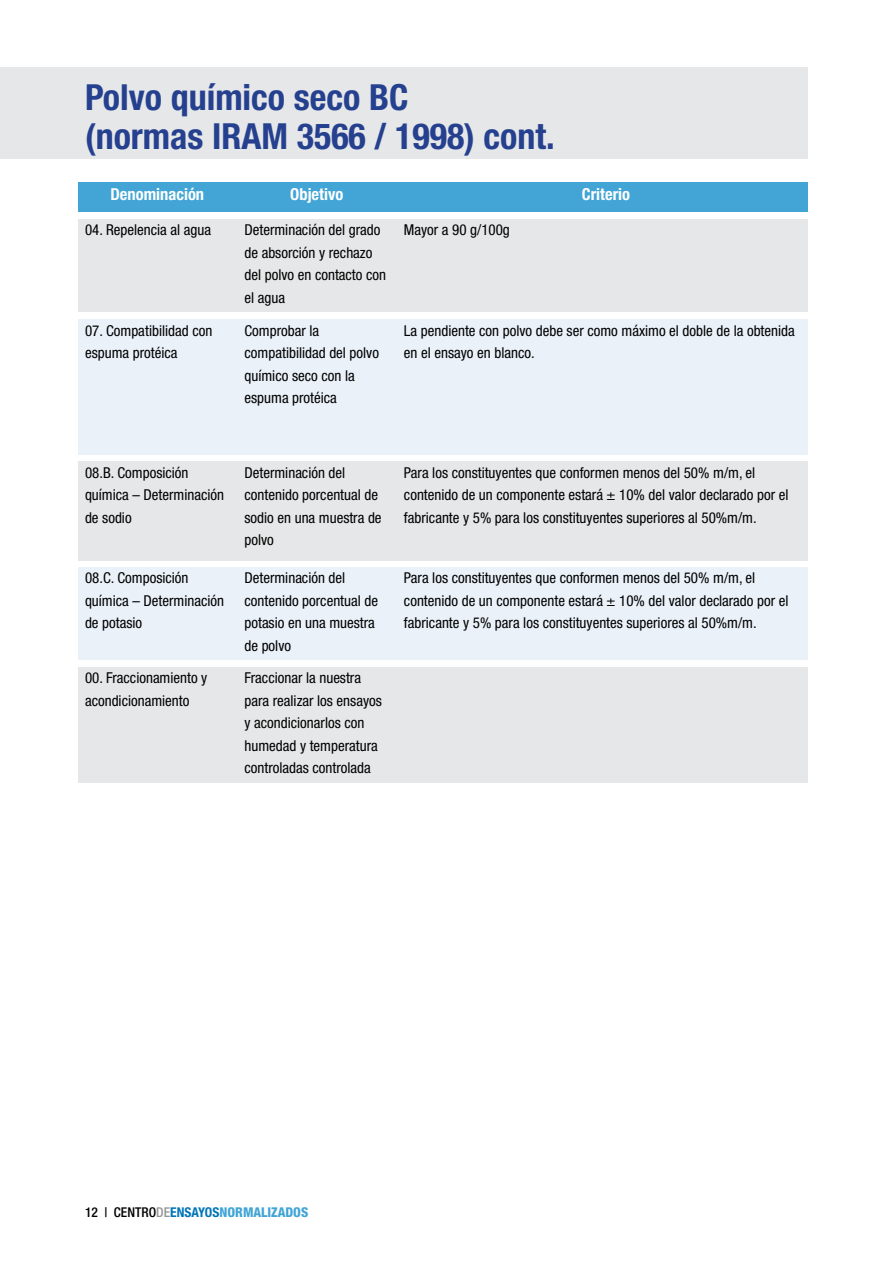
<style>
.page{position:relative;width:893px;height:1263px;background:#fff}
.page>*{position:absolute;margin:0;border:0;box-sizing:border-box;transform-origin:0 0}
.t1{font:700 condensed 36px/39px "Helvetica Neue LT Std";color:#25408f}
.t2{font:700 condensed 16.5px "Helvetica Neue LT Std";color:#fff}
.t3{font:condensed 15px/22.5px "Helvetica Neue LT Std";color:#000}
.t4{font:800 condensed 13.5px "Helvetica Neue LT Std";color:#42a5d6}
.s1{font-weight:500;color:#000}
.s2{font-weight:500;color:#939598}
.s3{font-weight:700;color:#0076b9}
</style>
<div class="page">
<div style="left:78px;top:182px;width:730px;height:30px;background:#42a5d6"></div>
<div style="left:78px;top:320px;width:730px;height:135px;background:#eaf1f9"></div>
<div style="left:78px;top:462px;width:730px;height:99px;background:#e6e7e8"></div>
<div style="left:78px;top:667px;width:730px;height:116px;background:#e6e7e8"></div>
<div style="left:0;top:67px;width:808px;height:92px;background:#e6e7e8"></div>
<div style="left:78px;top:219px;width:730px;height:93px;background:#e6e7e8"></div>
<div style="left:78px;top:567px;width:730px;height:92px;background:#eaf1f9"></div>
<h1 class="t1" style="left:85px;top:77px;width:471px">Polvo químico seco BC<br>(normas IRAM 3566 / 1998) cont.</h1>
<p class="t2" style="left:110px;top:184px;width:95px">Denominación</p>
<p class="t2" style="left:290px;top:184px;width:55px">Objetivo</p>
<p class="t3" style="left:85px;top:219px;width:128px">04. Repelencia al agua</p>
<p class="t3" style="left:244px;top:219px;width:143px">Determinación del grado de absorción y rechazo del polvo en contacto con el agua</p>
<p class="t3" style="left:404px;top:219px;width:107px">Mayor a 90 g/100g</p>
<p class="t2" style="left:582px;top:184px;width:50px">Criterio</p>
<p class="t3" style="left:85px;top:319px;width:129px">07. Compatibilidad con espuma protéica</p>
<p class="t3" style="left:244px;top:319px;width:136px">Comprobar la compatibilidad del polvo químico seco con la espuma protéica</p>
<p class="t3" style="left:404px;top:319px;width:392px">La pendiente con polvo debe ser como máximo el doble de la obtenida en el ensayo en blanco.</p>
<p class="t3" style="left:85px;top:461px;width:141px">08.B. Composición química – Determinación de sodio</p>
<p class="t3" style="left:85px;top:567px;width:141px">08.C. Composición química – Determinación de potasio</p>
<p class="t3" style="left:85px;top:667px;width:124px">00. Fraccionamiento y acondicionamiento</p>
<p class="t3" style="left:244px;top:461px;width:139px">Determinación del contenido porcentual de sodio en una muestra de polvo</p>
<p class="t3" style="left:244px;top:567px;width:135px">Determinación del contenido porcentual de potasio en una muestra de polvo</p>
<p class="t3" style="left:244px;top:667px;width:139px">Fraccionar la nuestra para realizar los ensayos y acondicionarlos con humedad y temperatura controladas controlada</p>
<p class="t3" style="left:404px;top:461px;width:386px">Para los constituyentes que conformen menos del 50% m/m, el contenido de un componente estará ± 10% del valor declarado por el fabricante y 5% para los constituyentes superiores al 50%m/m.</p>
<p class="t3" style="left:404px;top:567px;width:386px">Para los constituyentes que conformen menos del 50% m/m, el contenido de un componente estará ± 10% del valor declarado por el fabricante y 5% para los constituyentes superiores al 50%m/m.</p>
<p class="t4" style="left:85px;top:1203px;width:225px"><span class="s1">12 | CENTRO</span><span class="s2">DE</span><span class="s3">ENSAYOS</span>NORMALIZADOS</p>
</div>
